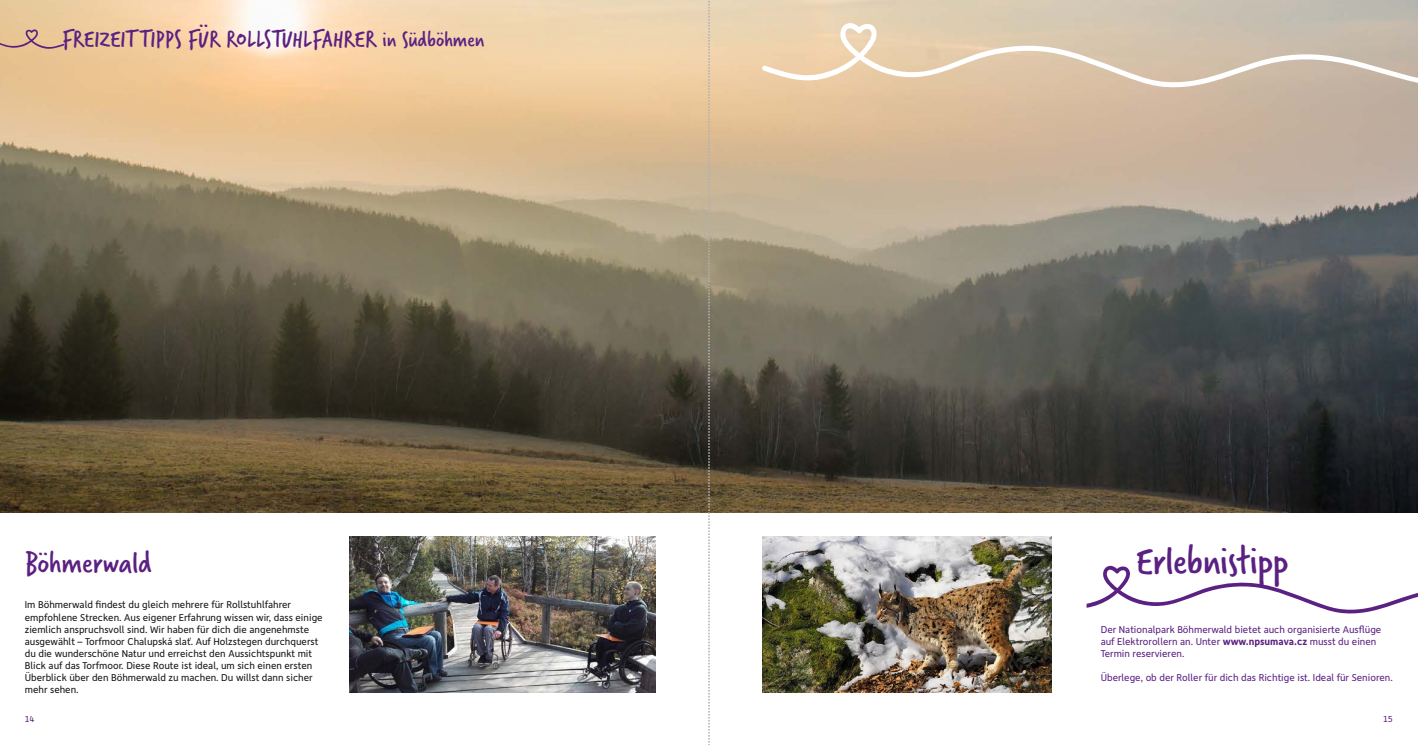
<style>
.page{position:relative;width:1418px;height:745px;background:#fff}
.page>*{position:absolute;margin:0;border:0;box-sizing:border-box;transform-origin:0 0}
.t1{font:42.38px "Verveine Corp";letter-spacing:-.01em;color:#5b2182}
.t2{font:32.5px "Verveine Corp";color:#5b2182}
.t3{font:25.62px "Verveine Corp";color:#5b2182}
.t4{font:10px/12px "Depot";color:#181716}
.t5{font:10px/12px "Depot";color:#5b2182}
.t6{font:8.75px "Depot";color:#5b2182}
.s1{font-size:22.62px}
.s2{font-weight:700}
</style>
<div class="page">
<img style="left:349px;top:536px;width:307px;height:156px">
<img style="left:762px;top:536px;width:289px;height:156px">
<svg style="left:1086px;top:565px;width:331px;height:49px"></svg>
<img style="left:0;top:0;width:1417px;height:512px">
<svg style="left:760px;top:21px;width:657px;height:77px;background:#dac7af"></svg>
<svg style="left:0;top:29px;width:65px;height:26px;background:#dbb491"></svg>
<svg style="left:708px;top:0;width:1px;height:743px"></svg>
<h3 class="t3" style="left:62px;top:21px;width:424px">FREIZEITTIPPS FÜR ROLLSTUHLFAHRER <span class="s1">in Südböhmen</span></h3>
<h2 class="t2" style="left:25px;top:540px;width:129px">Böhmerwald</h2>
<p class="t4" style="left:25px;top:598px;width:299px">Im Böhmerwald findest du gleich mehrere für Rollstuhlfahrer empfohlene Strecken. Aus eigener Erfahrung wissen wir, dass einige ziemlich anspruchsvoll sind. Wir haben für dich die angenehmste ausgewählt – Torfmoor Chalupská slať. Auf Holzstegen durchquerst du die wunderschöne Natur und erreichst den Aussichtspunkt mit Blick auf das Torfmoor. Diese Route ist ideal, um sich einen ersten Überblick über den Böhmerwald zu machen. Du willst dann sicher mehr sehen.</p>
<p class="t6" style="left:25px;top:712px;width:12px">14</p>
<h1 class="t1" style="left:1135px;top:531px;width:154px">Erlebnistipp</h1>
<p class="t5" style="left:1100px;top:623px;width:282px">Der Nationalpark Böhmerwald bietet auch organisierte Ausflüge auf Elektrorollern an. Unter <span class="s2">www.npsumava.cz</span> musst du einen<br>Termin reservieren.</p>
<p class="t5" style="left:1100px;top:671px;width:294px">Überlege, ob der Roller für dich das Richtige ist. Ideal für Senioren.</p>
<p class="t6" style="left:1382px;top:712px;width:12px">15</p>
</div>
